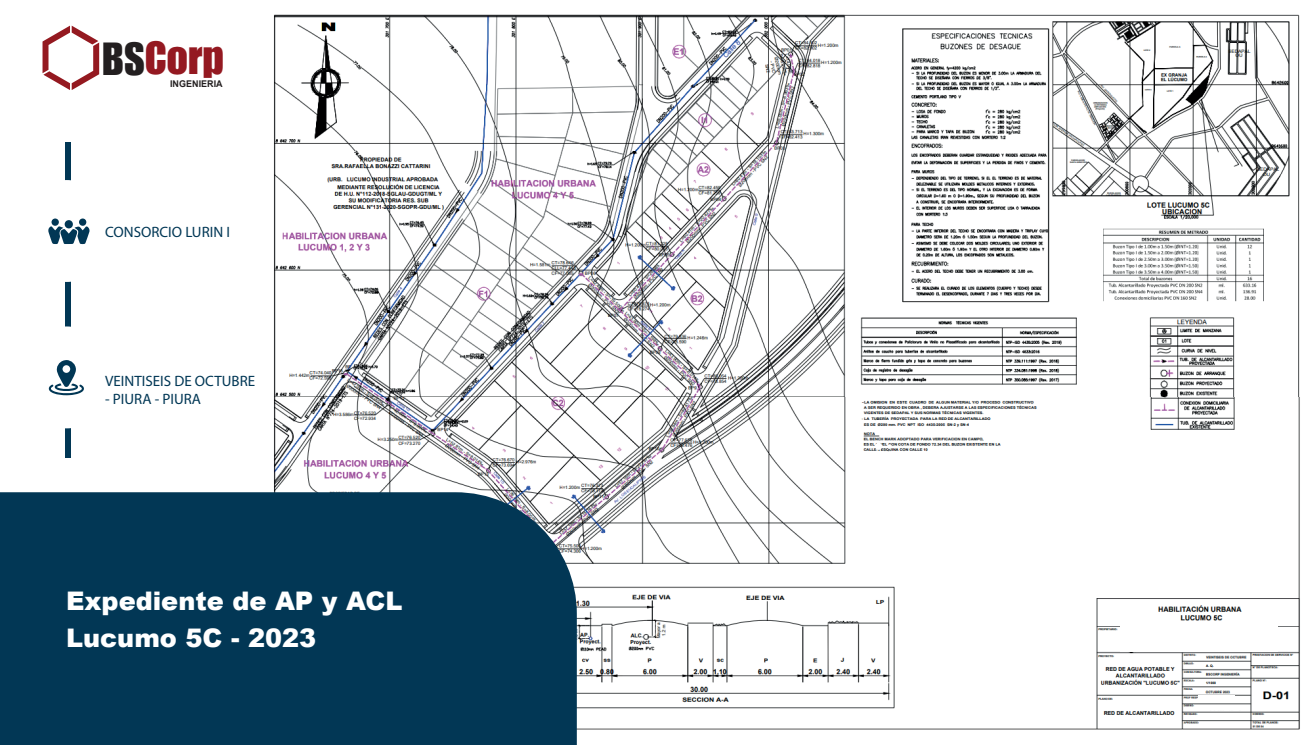
<style>
.page{position:relative;width:1312px;height:745px;background:#fff}
.page>*{position:absolute;margin:0;border:0;box-sizing:border-box;transform-origin:0 0}
.t1{font:45.38px "Impact LT Std";letter-spacing:.01em;color:#941921}
.t2{font:900 25.62px/36.8px "Arial";color:#fff}
.t3{font:15px "Myriad Pro";color:#013755}
.t4{font:700 9.25px "Arial";letter-spacing:.005em;color:#231f20}
.s1{color:#231f20}
</style>
<div class="page">
<img style="left:274px;top:14px;width:1026px;height:717px">
<div style="left:1197px;top:694px;width:36px;height:8px;background:#fff"></div>
<hr style="left:1202px;top:705px;width:42px;height:4px;background:#fff">
<div style="left:1202px;top:713px;width:31px;height:5px;background:#fff"></div>
<div style="left:1202px;top:721px;width:31px;height:5px;background:#fff"></div>
<div style="left:1120px;top:626px;width:157px;height:25px;background:#fff"></div>
<div style="left:874px;top:442px;width:8px;height:7px;background:#fff;border-radius:4px"></div>
<svg style="left:887px;top:444px;width:4px;height:4px"></svg>
<div style="left:65px;top:142px;width:5px;height:315px;background:#013755"></div>
<div style="left:15px;top:180px;width:102px;height:102px;background:#fff;border-radius:50%"></div>
<div style="left:15px;top:326px;width:102px;height:102px;background:#fff;border-radius:50%"></div>
<svg style="left:48px;top:360px;width:36px;height:35px"></svg>
<svg style="left:48px;top:226px;width:42px;height:18px"></svg>
<div style="left:65px;top:220px;width:8px;height:8px;background:#013755;border-radius:50%"></div>
<div style="left:51px;top:218px;width:8px;height:8px;background:#013755;border-radius:50%"></div>
<div style="left:79px;top:218px;width:7px;height:8px;background:#013755;border-radius:50%"></div>
<svg style="left:42px;top:26px;width:57px;height:64px"></svg>
<div style="left:0;top:492px;width:576px;height:252px;background:#023755"></div>
<h1 class="t1" style="left:102px;top:32px;width:123px"><span class="s1">BS</span>Corp</h1>
<p class="t4" style="left:170px;top:78px;width:54px">INGENIERIA</p>
<p class="t3" style="left:105px;top:223px;width:126px">CONSORCIO LURIN I</p>
<p class="t3" style="left:105px;top:372px;width:151px">VEINTISEIS DE OCTUBRE</p>
<p class="t3" style="left:105px;top:390px;width:97px">- PIURA - PIURA</p>
<h2 class="t2" style="left:66px;top:581px;width:338px">Expediente de AP y ACL<br>Lucumo 5C - 2023</h2>
</div>
